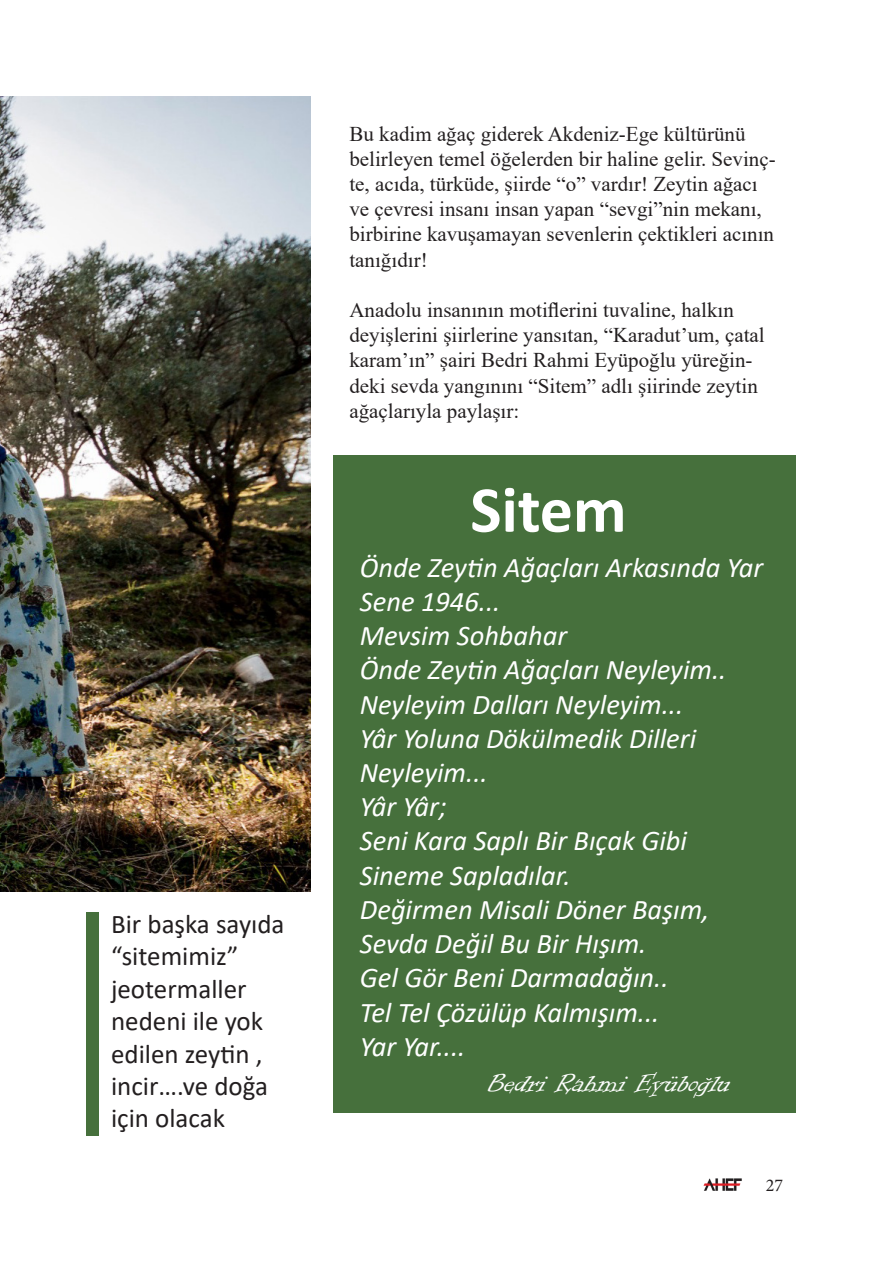
<style>
.page{position:relative;width:893px;height:1263px;background:#fff}
.page>*{position:absolute;margin:0;border:0;box-sizing:border-box;transform-origin:0 0}
.t1{font:700 66px "Calibri";color:#fff}
.t2{font:30px "Informal Roman";color:#fff}
.t3{font:italic 28.5px "Calibri";color:#fff}
.t4{font:27px/32.4px "Calibri";color:#231f20}
.t5{font:21px/25.2px "Times New Roman";color:#231f20}
.t6{font:18px "Minion Pro";color:#231f20}
</style>
<div class="page">
<img style="left:703px;top:1178px;width:39px;height:13px">
<img style="left:0;top:96px;width:311px;height:795px">
<div style="left:333px;top:455px;width:463px;height:657px;background:#46703c"></div>
<div style="left:86px;top:913px;width:12px;height:223px;background:#46703c"></div>
<p class="t4" style="left:111px;top:907px;width:175px">Bir başka sayıda “sitemimiz”</p>
<p class="t4" style="left:111px;top:972px;width:137px">jeotermaller</p>
<p class="t4" style="left:111px;top:1004px;width:154px">nedeni ile yok edilen zeytin ,</p>
<p class="t4" style="left:111px;top:1069px;width:158px">incir….ve doğa için olacak</p>
<p class="t5" style="left:349px;top:120px;width:428px">Bu kadim ağaç giderek Akdeniz-Ege kültürünü belirleyen temel öğelerden bir haline gelir. Sevinç&shy;te, acıda, türküde, şiirde “o” vardır! Zeytin ağacı ve çevresi insanı insan yapan “sevgi”nin mekanı, birbirine kavuşamayan sevenlerin çektikleri acının tanığıdır!</p>
<p class="t5" style="left:349px;top:297px;width:417px">Anadolu insanının motiflerini tuvaline, halkın deyişlerini şiirlerine yansıtan, “Karadut’um, çatal karam’ın” şairi Bedri Rahmi Eyüpoğlu yüreğin&shy;deki sevda yangınını “Sitem” adlı şiirinde zeytin ağaçlarıyla paylaşır:</p>
<p class="t1" style="left:470px;top:463px;width:158px">Sitem</p>
<p class="t3" style="left:360px;top:548px;width:405px">Önde Zeytin Ağaçları Arkasında Yar</p>
<p class="t3" style="left:360px;top:582px;width:142px">Sene 1946...</p>
<p class="t3" style="left:360px;top:616px;width:209px">Mevsim Sohbahar</p>
<p class="t3" style="left:360px;top:650px;width:368px">Önde Zeytin Ağaçları Neyleyim..</p>
<p class="t3" style="left:360px;top:684px;width:325px">Neyleyim Dalları Neyleyim...</p>
<p class="t3" style="left:360px;top:719px;width:338px">Yâr Yoluna Dökülmedik Dilleri</p>
<p class="t3" style="left:360px;top:753px;width:129px">Neyleyim...</p>
<p class="t3" style="left:360px;top:787px;width:88px">Yâr Yâr;</p>
<p class="t3" style="left:360px;top:821px;width:329px">Seni Kara Saplı Bir Bıçak Gibi</p>
<p class="t3" style="left:360px;top:855px;width:212px">Sineme Sapladılar.</p>
<p class="t3" style="left:360px;top:890px;width:351px">Değirmen Misali Döner Başım,</p>
<p class="t3" style="left:360px;top:924px;width:288px">Sevda Değil Bu Bir Hışım.</p>
<p class="t3" style="left:360px;top:958px;width:310px">Gel Gör Beni Darmadağın..</p>
<p class="t3" style="left:360px;top:992px;width:301px">Tel Tel Çözülüp Kalmışım...</p>
<p class="t3" style="left:360px;top:1026px;width:107px">Yar Yar....</p>
<p class="t2" style="left:487px;top:1067px;width:245px">Bedri Rahmi Eyüboğlu</p>
<p class="t6" style="left:766px;top:1173px;width:19px">27</p>
</div>
